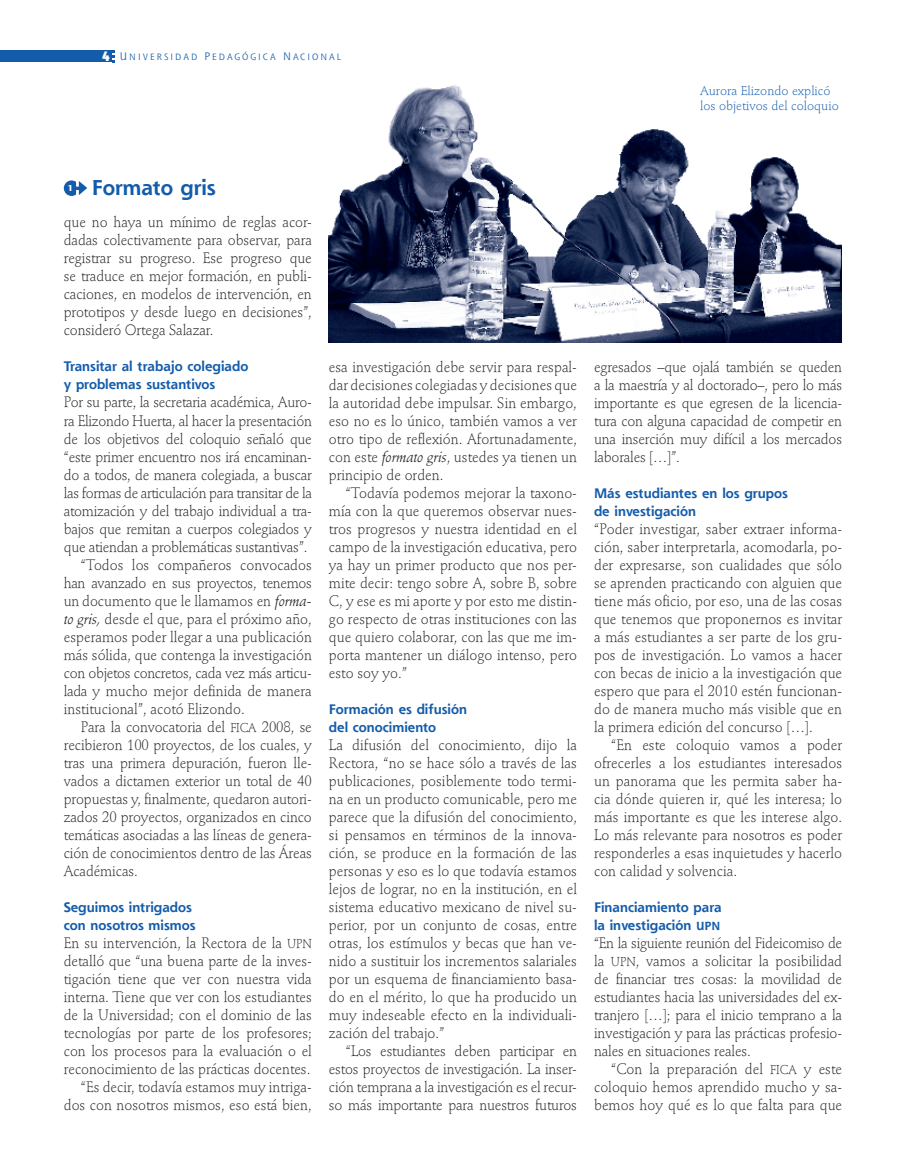
<style>
.page{position:relative;width:906px;height:1174px;background:#fff}
.page>*{position:absolute;margin:0;border:0;box-sizing:border-box;transform-origin:0 0}
.t1{font:700 21px "Shannon";color:#135cab}
.t2{font:300 15px/18px "Stempel Schneidler";letter-spacing:-.01em;color:#231f20;text-align:justify;scale:.95 1}
.t3{font:700 13.5px/18px "Shannon";color:#135cab}
.t4{font:300 12.75px/15.5px "Stempel Schneidler";color:#135cab}
.t5{font:8.85px "Shannon Book SC850";letter-spacing:.235em;color:#135cab}
.t6{font:700 8.4px "Stone Sans";color:#fff;scale:.95 1}
.s1{font-family:"Briem Akademi MM 900 400";font-size:13.5px;color:#fff}
.s2{font-size:10.5px}
.s3{font-weight:400;font-style:italic}
.s4{font-family:"Stempel Schneidler Light SC850";font-weight:400;font-size:12.75px}
.s5{font-family:"Shannon Bold SC850";font-weight:400;font-size:11.55px}
</style>
<div class="page">
<div style="left:0;top:50px;width:111px;height:12px;background:#135cab"></div>
<svg style="left:113px;top:50px;width:2px;height:12px"></svg>
<svg style="left:64px;top:180px;width:23px;height:16px"></svg>
<img style="left:329px;top:85px;width:512px;height:258px">
<p class="t5" style="left:103px;top:51px;width:69px"><span class="s1">4</span> <span class="s2">U</span>NI VERSIDAD</p>
<p class="t5" style="left:204px;top:51px;width:16px"><span class="s2">P</span> EDAG</p>
<p class="t5" style="left:242px;top:51px;width:101px">ÓGI CA <span class="s2">N</span>ACI ONA L</p>
<p class="t4" style="left:700px;top:83px;width:140px">Aurora Elizondo explicó los objetivos del coloquio</p>
<p class="t6" style="left:68px;top:183px;width:7px">1</p>
<h1 class="t1" style="left:92px;top:175px;width:126px">Formato gris</h1>
<p class="t2" style="left:64px;top:213px;width:263px">que no haya un mínimo de reglas acor&shy;dadas colectivamente para observar, para registrar su progreso. Ese progreso que se traduce en mejor formación, en publi&shy;caciones, en modelos de intervención, en prototipos y desde luego en decisiones”, consideró Ortega Salazar.</p>
<p class="t3" style="left:64px;top:357px;width:186px">Transitar al trabajo colegiado y problemas sustantivos</p>
<p class="t2" style="left:64px;top:393px;width:263px">Por su parte, la secretaria académica, Auro-</p>
<p class="t2" style="left:64px;top:411px;width:263px">ra Elizondo Huerta, al hacer la presentación</p>
<p class="t2" style="left:64px;top:429px;width:263px">de los objetivos del coloquio señaló que</p>
<p class="t2" style="left:64px;top:447px;width:263px">“este primer encuentro nos irá encaminan-</p>
<p class="t2" style="left:64px;top:465px;width:263px">do a todos, de manera colegiada, a buscar</p>
<p class="t2" style="left:64px;top:483px;width:263px">las formas de articulación para transitar de la</p>
<p class="t2" style="left:64px;top:501px;width:263px">atomización y del trabajo individual a tra-</p>
<p class="t2" style="left:64px;top:519px;width:263px">bajos que remitan a cuerpos colegiados y</p>
<p class="t2" style="left:64px;top:537px;width:258px">que atiendan a problemáticas sustantivas”.</p>
<p class="t2" style="left:81px;top:555px;width:245px">“Todos los compañeros convocados</p>
<p class="t2" style="left:64px;top:573px;width:263px">han avanzado en sus proyectos, tenemos</p>
<p class="t2" style="left:64px;top:591px;width:263px">un documento que le llamamos en <span class="s3">forma-</span></p>
<p class="t2" style="left:64px;top:609px;width:263px"><span class="s3">to gris,</span> desde el que, para el próximo año,</p>
<p class="t2" style="left:64px;top:627px;width:263px">esperamos poder llegar a una publicación</p>
<p class="t2" style="left:64px;top:645px;width:263px">más sólida, que contenga la investigación</p>
<p class="t2" style="left:64px;top:663px;width:263px">con objetos concretos, cada vez más articu-</p>
<p class="t2" style="left:64px;top:681px;width:263px">lada y mucho mejor definida de manera</p>
<p class="t2" style="left:64px;top:699px;width:192px">institucional”, acotó Elizondo.</p>
<p class="t2" style="left:81px;top:717px;width:245px">Para la convocatoria del <span class="s4">FICA</span> 2008, se</p>
<p class="t2" style="left:64px;top:735px;width:263px">recibieron 100 proyectos, de los cuales, y</p>
<p class="t2" style="left:64px;top:753px;width:263px">tras una primera depuración, fueron lle-</p>
<p class="t2" style="left:64px;top:771px;width:263px">vados a dictamen exterior un total de 40</p>
<p class="t2" style="left:64px;top:789px;width:263px">propuestas y, finalmente, quedaron autori-</p>
<p class="t2" style="left:64px;top:807px;width:263px">zados 20 proyectos, organizados en cinco</p>
<p class="t2" style="left:64px;top:825px;width:263px">temáticas asociadas a las líneas de genera-</p>
<p class="t2" style="left:64px;top:843px;width:263px">ción de conocimientos dentro de las Áreas</p>
<p class="t2" style="left:64px;top:861px;width:79px">Académicas.</p>
<p class="t3" style="left:64px;top:897px;width:133px">Seguimos intrigados con nosotros mismos</p>
<p class="t2" style="left:64px;top:933px;width:263px;text-align:right">En su intervención, la Rectora de la <span class="s4">UPN </span>detalló que “una buena parte de la inves&shy;tigación tiene que ver con nuestra vida interna. Tiene que ver con los estudiantes de la Universidad; con el dominio de las tecnologías por parte de los profesores; con los procesos para la evaluación o el reconocimiento de las prácticas docentes. “Es decir, todavía estamos muy intriga&shy;dos con nosotros mismos, eso está bien,</p>
<p class="t2" style="left:329px;top:358px;width:263px">esa investigación debe servir para respal&shy;dar decisiones colegiadas y decisiones que la autoridad debe impulsar. Sin embargo, eso no es lo único, también vamos a ver otro tipo de reflexión. Afortunadamente, con este <span class="s3">formato gris</span>, ustedes ya tienen un principio de orden.</p>
<p class="t2" style="left:329px;top:484px;width:263px;text-indent:17px">“Todavía podemos mejorar la taxono&shy;mía con la que queremos observar nues&shy;tros progresos y nuestra identidad en el campo de la investigación educativa, pero ya hay un primer producto que nos per&shy;mite decir: tengo sobre A, sobre B, sobre C, y ese es mi aporte y por esto me distin&shy;go respecto de otras instituciones con las que quiero colaborar, con las que me im&shy;porta mantener un diálogo intenso, pero esto soy yo.”</p>
<p class="t3" style="left:329px;top:699px;width:140px">Formación es difusión del conocimiento</p>
<p class="t2" style="left:329px;top:736px;width:263px">La difusión del conocimiento, dijo la Rectora, “no se hace sólo a través de las publicaciones, posiblemente todo termi&shy;na en un producto comunicable, pero me parece que la difusión del conocimiento, si pensamos en términos de la innova&shy;ción, se produce en la formación de las personas y eso es lo que todavía estamos lejos de lograr, no en la institución, en el sistema educativo mexicano de nivel su&shy;perior, por un conjunto de cosas, entre otras, los estímulos y becas que han ve&shy;nido a sustituir los incrementos salariales por un esquema de financiamiento basa&shy;do en el mérito, lo que ha producido un muy indeseable efecto en la individuali&shy;zación del trabajo.”</p>
<p class="t2" style="left:329px;top:1042px;width:263px;text-indent:17px">“Los estudiantes deben participar en estos proyectos de investigación. La inser&shy;ción temprana a la investigación es el recur&shy;so más importante para nuestros futuros</p>
<p class="t2" style="left:594px;top:358px;width:263px">egresados –que ojalá también se queden a la maestría y al doctorado–, pero lo más importante es que egresen de la licencia&shy;tura con alguna capacidad de competir en una inserción muy difícil a los mercados laborales […]”.</p>
<p class="t3" style="left:594px;top:483px;width:195px">Más estudiantes en los grupos de investigación</p>
<p class="t2" style="left:594px;top:520px;width:263px">“Poder investigar, saber extraer informa&shy;ción, saber interpretarla, acomodarla, po&shy;der expresarse, son cualidades que sólo se aprenden practicando con alguien que tiene más oficio, por eso, una de las cosas que tenemos que proponernos es invitar a más estudiantes a ser parte de los gru&shy;pos de investigación. Lo vamos a hacer con becas de inicio a la investigación que espero que para el 2010 estén funcionan&shy;do de manera mucho más visible que en la primera edición del concurso […].</p>
<p class="t2" style="left:594px;top:736px;width:263px;text-indent:17px">“En este coloquio vamos a poder ofrecerles a los estudiantes interesados un panorama que les permita saber ha&shy;cia dónde quieren ir, qué les interesa; lo más importante es que les interese algo.<br>Lo más relevante para nosotros es poder responderles a esas inquietudes y hacerlo con calidad y solvencia.</p>
<p class="t3" style="left:594px;top:897px;width:129px">Financiamiento para la investigación <span class="s5">upn</span></p>
<p class="t2" style="left:594px;top:934px;width:263px">“En la siguiente reunión del Fideicomiso de la <span class="s4">UPN</span>, vamos a solicitar la posibilidad de financiar tres cosas: la movilidad de estudiantes hacia las universidades del ex&shy;tranjero […]; para el inicio temprano a la investigación y para las prácticas profesio&shy;nales en situaciones reales.</p>
<p class="t2" style="left:594px;top:1060px;width:263px;text-indent:17px">“Con la preparación del <span class="s4">FICA</span> y este coloquio hemos aprendido mucho y sa&shy;bemos hoy qué es lo que falta para que</p>
</div>
